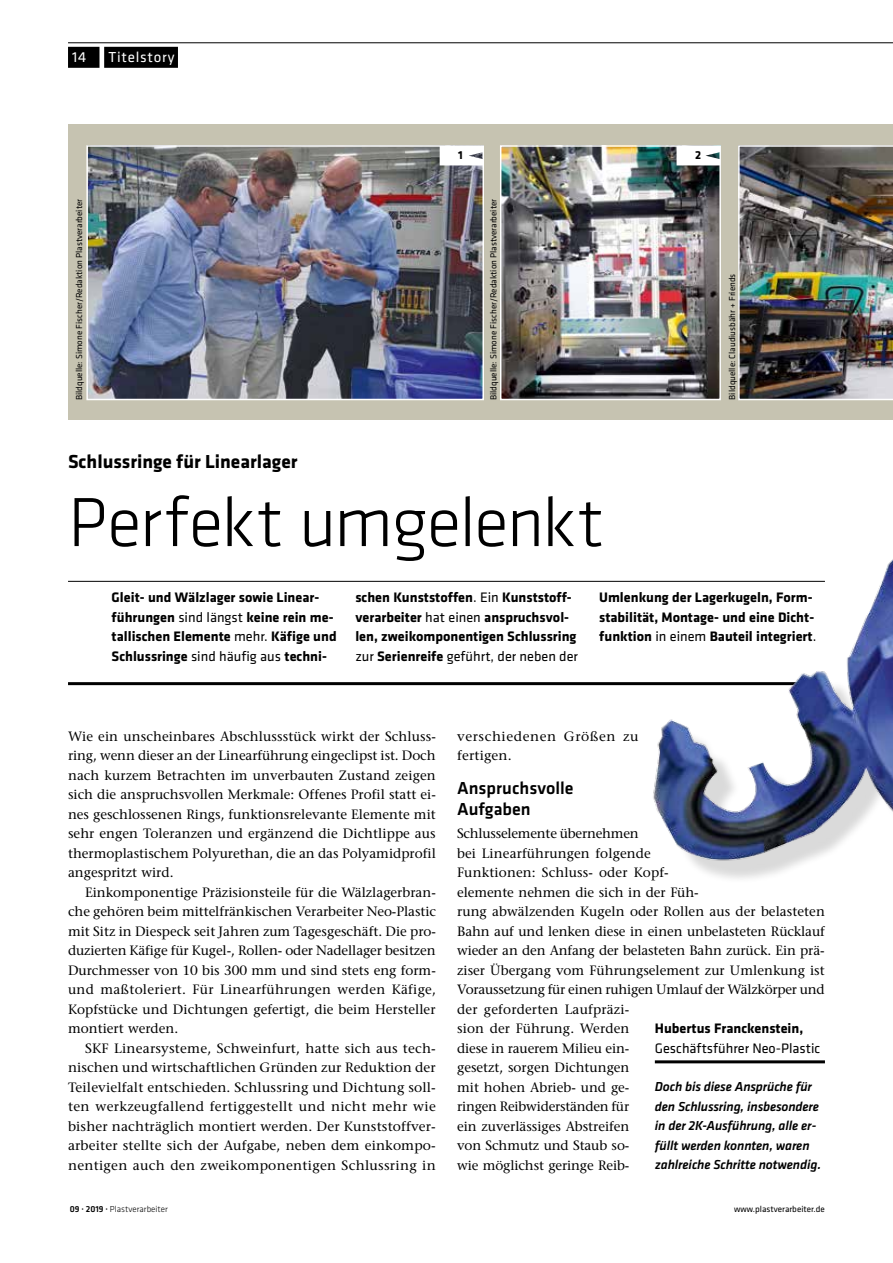
<style>
.page{position:relative;width:893px;height:1263px;background:#fff}
.page>*{position:absolute;margin:0;border:0;box-sizing:border-box;transform-origin:0 0}
.t1{font:300 72px "Klavika Basic";letter-spacing:-.025em;color:#000}
.t2{font:700 19.5px "Klavika Basic";color:#000}
.t3{font:500 18px/21px "Klavika Basic";color:#000}
.t4{font:15px "Klavika Basic";letter-spacing:.05em;color:#fff}
.t5{font:700 14.25px/19.5px "Klavika Basic";color:#000}
.t6{font:14.25px "Klavika Basic";color:#000}
.t7{font:500 13.5px/19.5px "Stone Serif Std";color:#000;text-align:justify}
.t8{font:italic 500 13.5px/19.5px "Klavika Basic";letter-spacing:-.01em;color:#000}
.t9{font:500 13.5px/19.5px "Stone Serif Std";letter-spacing:.04em;color:#000}
.t10{font:700 12px "Klavika Basic";color:#000}
.t11{font:9px "Klavika Basic";color:#000}
.t12{font:300 9px "Klavika Basic";color:#000}
.s1{font-weight:400}
.s2{font-weight:500}
</style>
<div class="page">
<div style="left:104px;top:47px;width:74px;height:21px;background:#000"></div>
<div style="left:68px;top:47px;width:31px;height:21px;background:#000"></div>
<hr style="left:68px;top:43px;width:825px;height:1px;background:#000">
<hr style="left:68px;top:581px;width:757px;height:1px;background:#000">
<hr style="left:68px;top:682px;width:757px;height:3px;background:#000">
<div style="left:68px;top:124px;width:825px;height:295px;background:#c6c3b1"></div>
<img style="left:738px;top:145px;width:155px;height:172px">
<img style="left:503px;top:148px;width:215px;height:249px">
<div style="left:500px;top:145px;width:221px;height:255px;border:2px solid #fff"></div>
<img style="left:89px;top:148px;width:392px;height:249px">
<div style="left:86px;top:145px;width:398px;height:255px;border:2px solid #fff"></div>
<hr style="left:655px;top:1060px;width:170px;height:3px;background:#000">
<img style="left:609px;top:317px;width:284px;height:562px">
<svg style="left:440px;top:146px;width:43px;height:19px"></svg>
<svg style="left:676px;top:146px;width:44px;height:19px"></svg>
<p class="t4" style="left:72px;top:47px;width:16px">14</p>
<p class="t4" style="left:108px;top:47px;width:68px">Titelstory</p>
<p class="t10" style="left:458px;top:146px;width:6px">1</p>
<p class="t10" style="left:695px;top:146px;width:8px">2</p>
<p class="t11" style="left:73px;top:400px;width:203px;rotate:-90deg">Bildquelle: Simone Fischer/Redaktion Plastverarbeiter</p>
<p class="t11" style="left:488px;top:400px;width:203px;rotate:-90deg">Bildquelle: Simone Fischer/Redaktion Plastverarbeiter</p>
<h2 class="t2" style="left:68px;top:447px;width:231px">Schlussringe für Linearlager</h2>
<h1 class="t1" style="left:68px;top:479px;width:537px">Perfekt umgelenkt</h1>
<p class="t11" style="left:726px;top:400px;width:128px;rotate:-90deg">Bildquelle: Claudiusbähr + Friends</p>
<p class="t5" style="left:112px;top:587px;width:227px">Gleit- und Wälzlager sowie Linear&shy;führungen <span class="s1">sind längst</span> keine rein me&shy;tallischen Elemente <span class="s1">mehr.</span> Käfige und Schlussringe <span class="s1">sind häufig aus</span> techni-</p>
<p class="t5" style="left:355px;top:587px;width:224px">schen Kunststoffen<span class="s1">. Ein</span> Kunststoff&shy;verarbeiter <span class="s1">hat einen</span> anspruchsvol&shy;len, zweikomponentigen Schlussring <span class="s1">zur</span> Serienreife <span class="s1">geführt, der neben der</span></p>
<p class="t5" style="left:599px;top:587px;width:219px">Umlenkung der Lagerkugeln, Form&shy;stabilität, Montage- und eine Dicht&shy;funktion <span class="s1">in einem</span> Bauteil integriert<span class="s1">.</span></p>
<p class="t7" style="left:68px;top:726px;width:369px">Wie ein unscheinbares Abschlussstück wirkt der Schluss&shy;ring, wenn dieser an der Linearführung eingeclipst ist. Doch nach kurzem Betrachten im unverbauten Zustand zeigen sich die anspruchsvollen Merkmale: Offenes Profil statt ei&shy;nes geschlossenen Rings, funktionsrelevante Elemente mit sehr engen Toleranzen und ergänzend die Dichtlippe aus thermoplastischem Polyurethan, die an das Polyamidprofil angespritzt wird.</p>
<p class="t7" style="left:68px;top:882px;width:370px;text-indent:17px">Einkomponentige Präzisionsteile für die Wälzlagerbran&shy;che gehören beim mittelfränkischen Verarbeiter Neo-Plastic mit Sitz in Diespeck seit Jahren zum Tagesgeschäft. Die pro&shy;duzierten Käfige für Kugel-, Rollen- oder Nadellager besitzen Durchmesser von 10 bis 300 mm und sind stets eng form&shy;und maßtoleriert. Für Linearführungen werden Käfige, Kopfstücke und Dichtungen gefertigt, die beim Hersteller montiert werden.</p>
<p class="t7" style="left:68px;top:1038px;width:369px;text-indent:17px">SKF Linearsysteme, Schweinfurt, hatte sich aus tech&shy;nischen und wirtschaftlichen Gründen zur Reduktion der Teilevielfalt entschieden. Schlussring und Dichtung soll&shy;ten werkzeugfallend fertiggestellt und nicht mehr wie bisher nachträglich montiert werden. Der Kunststoffver&shy;arbeiter stellte sich der Aufgabe, neben dem einkompo&shy;nentigen auch den zweikomponentigen Schlussring in</p>
<p class="t9" style="left:457px;top:726px;width:183px">verschiedenen Größen zu fertigen.</p>
<h3 class="t3" style="left:457px;top:777px;width:118px">Anspruchsvolle<br>Aufgaben</h3>
<p class="t7" style="left:457px;top:824px;width:369px;text-align:left">Schlusselemente übernehmen<br>bei Linearführungen folgende<br>Funktionen: Schluss- oder Kopf-<br>elemente nehmen die sich in der Füh-<br>rung abwälzenden Kugeln oder Rollen aus der belasteten Bahn auf und lenken diese in einen unbelasteten Rücklauf wieder an den Anfang der belasteten Bahn zurück. Ein prä&shy;ziser Übergang vom Führungselement zur Umlenkung ist Voraussetzung für einen ruhigen Umlauf der Wälzkörper und der geforderten Laufpräzi-<br>sion der Führung. Werden<br>diese in rauerem Milieu ein-<br>gesetzt, sorgen Dichtungen<br>mit hohen Abrieb- und ge-<br>ringen Reibwiderständen für<br>ein zuverlässiges Abstreifen<br>von Schmutz und Staub so-<br>wie möglichst geringe Reib-</p>
<p class="t5" style="left:655px;top:1018px;width:150px">Hubertus Franckenstein,</p>
<p class="t6" style="left:655px;top:1039px;width:167px">Geschäftsführer Neo-Plastic</p>
<p class="t8" style="left:655px;top:1077px;width:168px">Doch bis diese Ansprüche für den Schlussring, insbesondere in der 2K-Ausführung, alle er&shy;füllt werden konnten, waren zahlreiche Schritte notwendig.</p>
<p class="t12" style="left:70px;top:1203px;width:100px"><span class="s2">09 · 2019 ·</span> Plastverarbeiter</p>
<p class="t11" style="left:734px;top:1203px;width:92px">www.plastverarbeiter.de</p>
</div>
